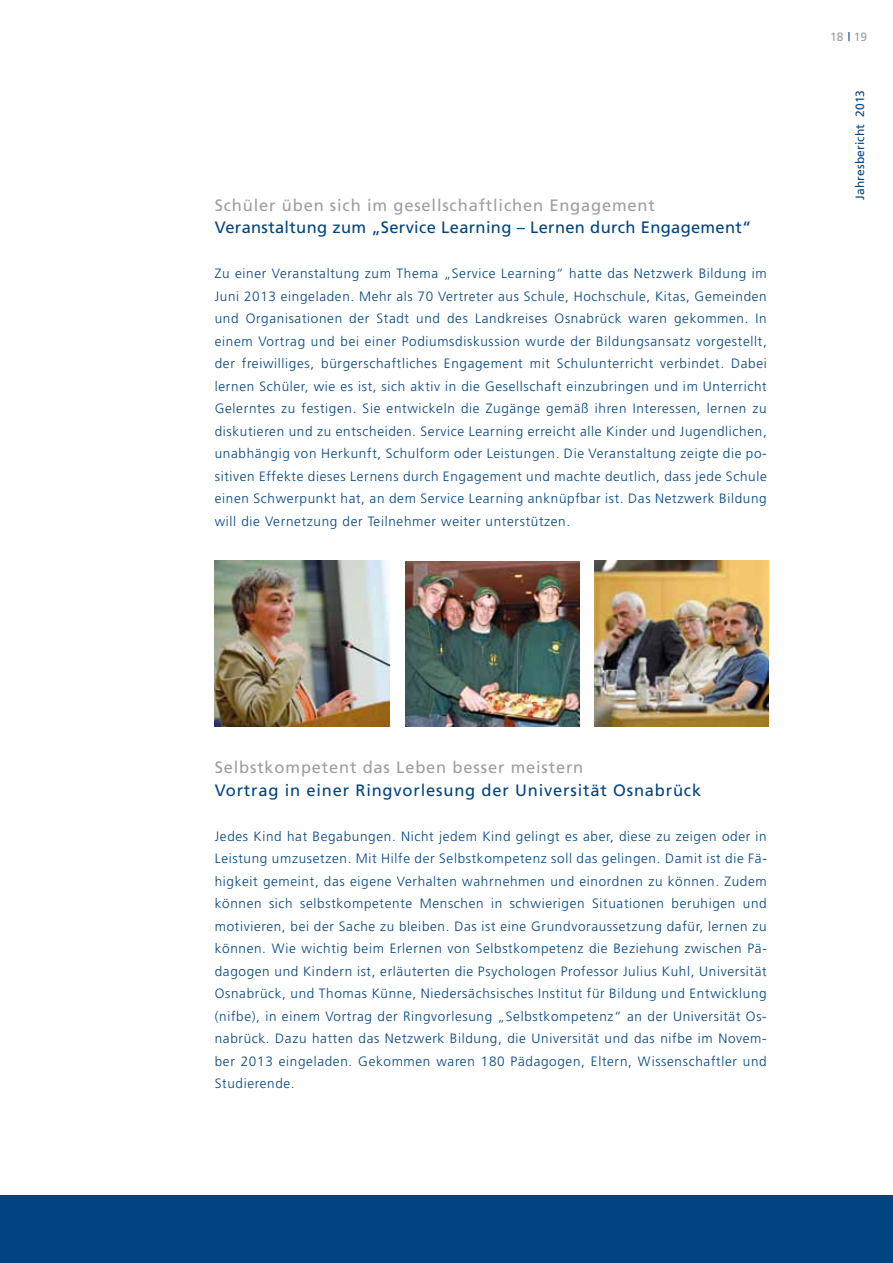
<style>
.page{position:relative;width:893px;height:1263px;background:#fff}
.page>*{position:absolute;margin:0;border:0;box-sizing:border-box;transform-origin:0 0}
.t1{font:16.5px "Frutiger";letter-spacing:.05em;color:#9c9e9f}
.t2{font:16.5px "Frutiger";letter-spacing:.02em;color:#004481}
.t3{font:16.5px "Frutiger";letter-spacing:.05em;color:#004481}
.t4{font:300 13.5px/22.5px "Frutiger";letter-spacing:.05em;color:#004481;text-align:justify}
.t5{font:12px "Frutiger";letter-spacing:.01em;color:#004481}
.t6{font:12px "Frutiger";color:#9c9e9f}
.s1{color:#004481}
</style>
<div class="page">
<div style="left:0;top:1195px;width:893px;height:68px;background:#004481"></div>
<img style="left:215px;top:560px;width:174px;height:166px">
<img style="left:405px;top:561px;width:175px;height:165px">
<img style="left:594px;top:560px;width:174px;height:166px">
<p class="t1" style="left:215px;top:195px;width:442px">Schüler üben sich im gesellschaftlichen Engagement</p>
<p class="t2" style="left:215px;top:218px;width:538px">Veranstaltung zum „Service Learning – Lernen durch Engagement“</p>
<p class="t4" style="left:215px;top:262px;width:554px">Zu einer Veranstaltung zum Thema „Service Learning“ hatte das Netzwerk Bildung im Juni 2013 eingeladen. Mehr als 70 Vertreter aus Schule, Hochschule, Kitas, Gemeinden und Organisationen der Stadt und des Landkreises Osnabrück waren gekommen. In einem Vortrag und bei einer Podiumsdiskussion wurde der Bildungsansatz vorgestellt, der freiwilliges, bürgerschaftliches Engagement mit Schulunterricht verbindet. Dabei lernen Schüler, wie es ist, sich aktiv in die Gesellschaft einzubringen und im Unterricht Gelerntes zu festigen. Sie entwickeln die Zugänge gemäß ihren Interessen, lernen zu diskutieren und zu entscheiden. Service Learning erreicht alle Kinder und Jugendlichen, unabhängig von Herkunft, Schulform oder Leistungen. Die Veranstaltung zeigte die po&shy;sitiven Effekte dieses Lernens durch Engagement und machte deutlich, dass jede Schule einen Schwerpunkt hat, an dem Service Learning anknüpfbar ist. Das Netzwerk Bildung will die Vernetzung der Teilnehmer weiter unterstützen.</p>
<p class="t6" style="left:830px;top:30px;width:39px">18 <span class="s1">|</span> 19</p>
<p class="t5" style="left:853px;top:200px;width:111px;rotate:-90deg">Jahresbericht 2013</p>
<p class="t1" style="left:215px;top:758px;width:370px">Selbstkompetent das Leben besser meistern</p>
<p class="t3" style="left:215px;top:780px;width:488px">Vortrag in einer Ringvorlesung der Universität Osnabrück</p>
<p class="t4" style="left:215px;top:825px;width:554px">Jedes Kind hat Begabungen. Nicht jedem Kind gelingt es aber, diese zu zeigen oder in Leistung umzusetzen. Mit Hilfe der Selbstkompetenz soll das gelingen. Damit ist die Fä&shy;higkeit gemeint, das eigene Verhalten wahrnehmen und einordnen zu können. Zudem können sich selbstkompetente Menschen in schwierigen Situationen beruhigen und motivieren, bei der Sache zu bleiben. Das ist eine Grundvoraussetzung dafür, lernen zu können. Wie wichtig beim Erlernen von Selbstkompetenz die Beziehung zwischen Pä&shy;dagogen und Kindern ist, erläuterten die Psychologen Professor Julius Kuhl, Universität Osnabrück, und Thomas Künne, Niedersächsisches Institut für Bildung und Entwicklung (nifbe), in einem Vortrag der Ringvorlesung „Selbstkompetenz“ an der Universität Os&shy;nabrück. Dazu hatten das Netzwerk Bildung, die Universität und das nifbe im Novem&shy;ber 2013 eingeladen. Gekommen waren 180 Pädagogen, Eltern, Wissenschaftler und Studierende.</p>
</div>
